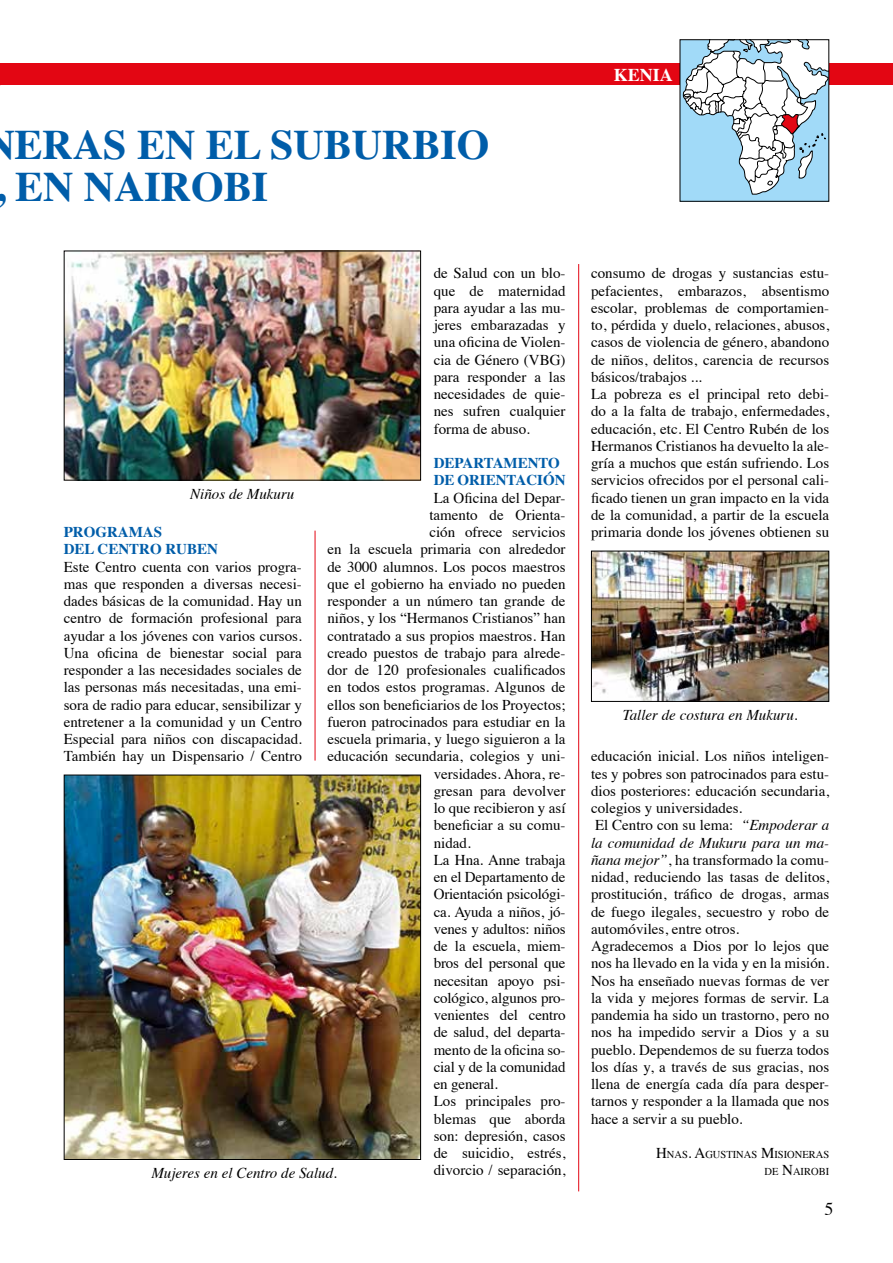
<style>
.page{position:relative;width:893px;height:1263px;background:#fff}
.page>*{position:absolute;margin:0;border:0;box-sizing:border-box;transform-origin:0 0}
.t1{font:700 42px/42px "Times";color:#005da9}
.t2{font:700 18px "Times";color:#fff}
.t3{font:18px "Times";color:#000}
.t4{font:15px/17.2px "Times";color:#000;text-align:justify}
.t5{font:italic 15px "Times";color:#000}
.t6{font:700 15px/17.2px "Times";color:#005da9}
.t7{font:10.5px/17.2px "Times";color:#000;text-align:right}
.s1{font-style:italic}
.s2{font-size:15px}
</style>
<div class="page">
<div style="left:0;top:64px;width:893px;height:21px;background:#e30613"></div>
<hr style="left:315px;top:531px;width:1px;height:229px;background:#e30613">
<hr style="left:578px;top:264px;width:1px;height:927px;background:#e30613">
<img style="left:66px;top:253px;width:353px;height:225px">
<div style="left:64px;top:251px;width:357px;height:229px;border:1px solid #000"></div>
<img style="left:66px;top:777px;width:353px;height:381px">
<div style="left:64px;top:775px;width:357px;height:385px;border:1px solid #000"></div>
<img style="left:593px;top:553px;width:234px;height:147px">
<div style="left:591px;top:551px;width:238px;height:151px;border:1px solid #000"></div>
<svg style="left:682px;top:41px;width:145px;height:159px"></svg>
<div style="left:680px;top:39px;width:149px;height:163px;border:1px solid #000"></div>
<h1 class="t1" style="left:-6px;top:119px;width:497px;text-indent:20px">ERAS EN EL SUBURBIO , EN NAIROBI</h1>
<p class="t4" style="left:434px;top:263px;width:133px">de Salud con un blo&shy;que de maternidad para ayudar a las mu&shy;jeres embarazadas y una oficina de Violen&shy;cia de Género (VBG) para responder a las necesidades de quie&shy;nes sufren cualquier forma de abuso.</p>
<p class="t6" style="left:434px;top:453px;width:133px">DEPARTAMENTO<br>DE ORIENTACIÓN</p>
<p class="t4" style="left:434px;top:488px;width:133px">La Oficina del Depar-</p>
<p class="t4" style="left:429px;top:505px;width:138px">tamento de Orienta-</p>
<p class="t4" style="left:429px;top:522px;width:138px">ción ofrece servicios</p>
<p class="t4" style="left:327px;top:539px;width:240px">en la escuela primaria con alrededor</p>
<p class="t4" style="left:327px;top:557px;width:240px">de 3000 alumnos. Los pocos maestros</p>
<p class="t4" style="left:327px;top:574px;width:240px">que el gobierno ha enviado no pueden</p>
<p class="t4" style="left:327px;top:591px;width:240px">responder a un número tan grande de</p>
<p class="t4" style="left:327px;top:608px;width:240px">niños, y los “Hermanos Cristianos” han</p>
<p class="t4" style="left:327px;top:626px;width:240px">contratado a sus propios maestros. Han</p>
<p class="t4" style="left:327px;top:643px;width:240px">creado puestos de trabajo para alrede-</p>
<p class="t4" style="left:327px;top:660px;width:240px">dor de 120 profesionales cualificados</p>
<p class="t4" style="left:327px;top:677px;width:240px">en todos estos programas. Algunos de</p>
<p class="t4" style="left:327px;top:695px;width:240px">ellos son beneficiarios de los Proyectos;</p>
<p class="t4" style="left:327px;top:712px;width:240px">fueron patrocinados para estudiar en la</p>
<p class="t4" style="left:327px;top:729px;width:240px">escuela primaria, y luego siguieron a la</p>
<p class="t4" style="left:327px;top:746px;width:240px">educación secundaria, colegios y uni-</p>
<p class="t4" style="left:434px;top:764px;width:133px">versidades. Ahora, re-</p>
<p class="t4" style="left:434px;top:781px;width:133px">gresan para devolver</p>
<p class="t4" style="left:434px;top:798px;width:133px">lo que recibieron y así</p>
<p class="t4" style="left:434px;top:815px;width:133px">beneficiar a su comu-</p>
<p class="t4" style="left:434px;top:833px;width:39px">nidad.</p>
<p class="t4" style="left:434px;top:850px;width:133px">La Hna. Anne trabaja</p>
<p class="t4" style="left:434px;top:867px;width:133px">en el Departamento de</p>
<p class="t4" style="left:434px;top:884px;width:133px">Orientación psicológi-</p>
<p class="t4" style="left:434px;top:902px;width:133px">ca. Ayuda a niños, jó-</p>
<p class="t4" style="left:434px;top:919px;width:133px">venes y adultos: niños</p>
<p class="t4" style="left:434px;top:936px;width:133px">de la escuela, miem-</p>
<p class="t4" style="left:434px;top:953px;width:133px">bros del personal que</p>
<p class="t4" style="left:434px;top:971px;width:133px">necesitan apoyo psi-</p>
<p class="t4" style="left:434px;top:988px;width:133px">cológico, algunos pro-</p>
<p class="t4" style="left:434px;top:1005px;width:133px">venientes del centro</p>
<p class="t4" style="left:434px;top:1022px;width:133px">de salud, del departa-</p>
<p class="t4" style="left:434px;top:1040px;width:133px">mento de la oficina so-</p>
<p class="t4" style="left:434px;top:1057px;width:133px">cial y de la comunidad</p>
<p class="t4" style="left:434px;top:1074px;width:66px">en general.</p>
<p class="t4" style="left:434px;top:1091px;width:133px">Los principales pro-</p>
<p class="t4" style="left:434px;top:1109px;width:133px">blemas que aborda</p>
<p class="t4" style="left:434px;top:1126px;width:133px">son: depresión, casos</p>
<p class="t4" style="left:434px;top:1143px;width:133px">de suicidio, estrés,</p>
<p class="t4" style="left:434px;top:1160px;width:133px">divorcio / separación,</p>
<p class="t5" style="left:190px;top:481px;width:106px">Niños de Mukuru</p>
<p class="t6" style="left:64px;top:522px;width:156px">PROGRAMAS<br>DEL CENTRO RUBEN</p>
<p class="t4" style="left:64px;top:557px;width:240px">Este Centro cuenta con varios progra&shy;mas que responden a diversas necesi&shy;dades básicas de la comunidad. Hay un centro de formación profesional para ayudar a los jóvenes con varios cursos.<br>Una oficina de bienestar social para responder a las necesidades sociales de las personas más necesitadas, una emi&shy;sora de radio para educar, sensibilizar y entretener a la comunidad y un Centro Especial para niños con discapacidad.<br>También hay un Dispensario / Centro</p>
<p class="t5" style="left:151px;top:1160px;width:187px">Mujeres en el Centro de Salud.</p>
<p class="t2" style="left:614px;top:58px;width:61px">KENIA</p>
<p class="t4" style="left:591px;top:263px;width:240px;text-align:left">consumo de drogas y sustancias estu&shy;pefacientes, embarazos, absentismo escolar, problemas de comportamien&shy;to, pérdida y duelo, relaciones, abusos, casos de violencia de género, abandono de niños, delitos, carencia de recursos básicos/trabajos ...<br>La pobreza es el principal reto debi&shy;do a la falta de trabajo, enfermedades, educación, etc. El Centro Rubén de los Hermanos Cristianos ha devuelto la ale&shy;gría a muchos que están sufriendo. Los servicios ofrecidos por el personal cali&shy;ficado tienen un gran impacto en la vida de la comunidad, a partir de la escuela primaria donde los jóvenes obtienen su</p>
<p class="t5" style="left:623px;top:702px;width:176px">Taller de costura en Mukuru.</p>
<p class="t4" style="left:591px;top:746px;width:240px;text-align:left">educación inicial. Los niños inteligen&shy;tes y pobres son patrocinados para estu&shy;dios posteriores: educación secundaria, colegios y universidades.<br>El Centro con su lema: <span class="s1">“Empoderar a la comunidad de Mukuru para un ma&shy;ñana mejor”</span>, ha transformado la comu&shy;nidad, reduciendo las tasas de delitos, prostitución, tráfico de drogas, armas de fuego ilegales, secuestro y robo de automóviles, entre otros.<br>Agradecemos a Dios por lo lejos que nos ha llevado en la vida y en la misión.<br>Nos ha enseñado nuevas formas de ver la vida y mejores formas de servir. La pandemia ha sido un trastorno, pero no nos ha impedido servir a Dios y a su pueblo. Dependemos de su fuerza todos los días y, a través de sus gracias, nos llena de energía cada día para desper&shy;tarnos y responder a la llamada que nos hace a servir a su pueblo.</p>
<p class="t7" style="left:656px;top:1145px;width:175px"><span class="s2">H</span>NAS<span class="s2">. A</span>GUSTINAS <span class="s2">M</span>ISIONERAS<br>DE <span class="s2">N</span>AIROBI</p>
<p class="t3" style="left:824px;top:1192px;width:10px">5</p>
</div>
